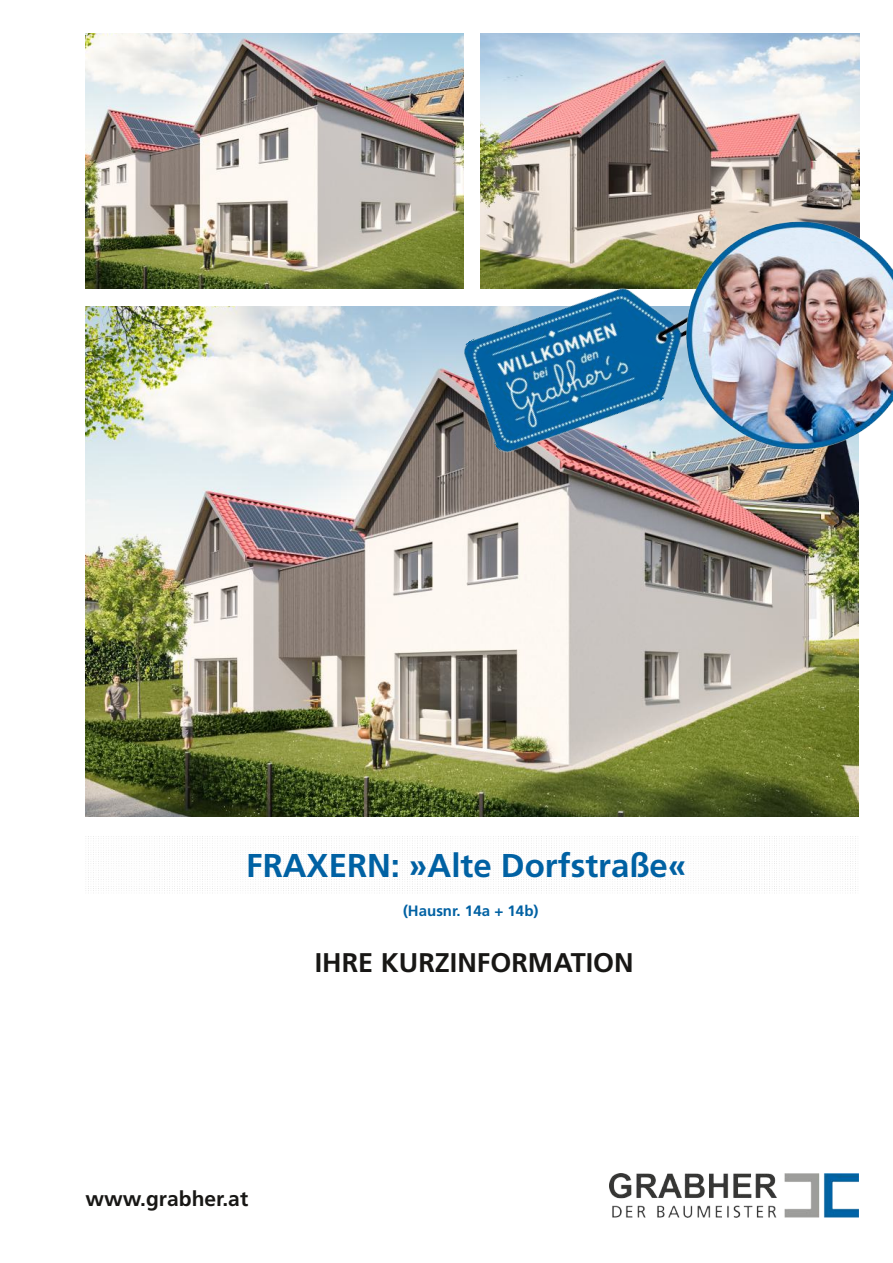
<style>
.page{position:relative;width:893px;height:1263px;background:#fff}
.page>*{position:absolute;margin:0;border:0;box-sizing:border-box;transform-origin:0 0}
.t1{font:700 33px "Frutiger LT Std";color:#0061a3}
.t2{font:700 27px "Frutiger LT Std";color:#181715}
.t3{font:700 21px "Frutiger LT Std";color:#181715}
.t4{font:700 15px "Frutiger LT Std";letter-spacing:.005em;color:#0061a3}
</style>
<div class="page">
<img style="left:85px;top:836px;width:771px;height:57px">
<img style="left:481px;top:34px;width:378px;height:141px">
<img style="left:85px;top:307px;width:773px;height:510px">
<img style="left:438px;top:151px;width:338px;height:341px">
<img style="left:631px;top:175px;width:262px;height:320px">
<img style="left:610px;top:1173px;width:248px;height:44px">
<img style="left:85px;top:34px;width:379px;height:255px">
<p class="t1" style="left:246px;top:852px;width:441px">FRAXERN: »Alte Dorfstraße«</p>
<p class="t4" style="left:403px;top:905px;width:137px">(Hausnr. 14a + 14b)</p>
<p class="t2" style="left:315px;top:952px;width:320px">IHRE KURZINFORMATION</p>
<p class="t3" style="left:86px;top:1190px;width:164px">www.grabher.at</p>
</div>
